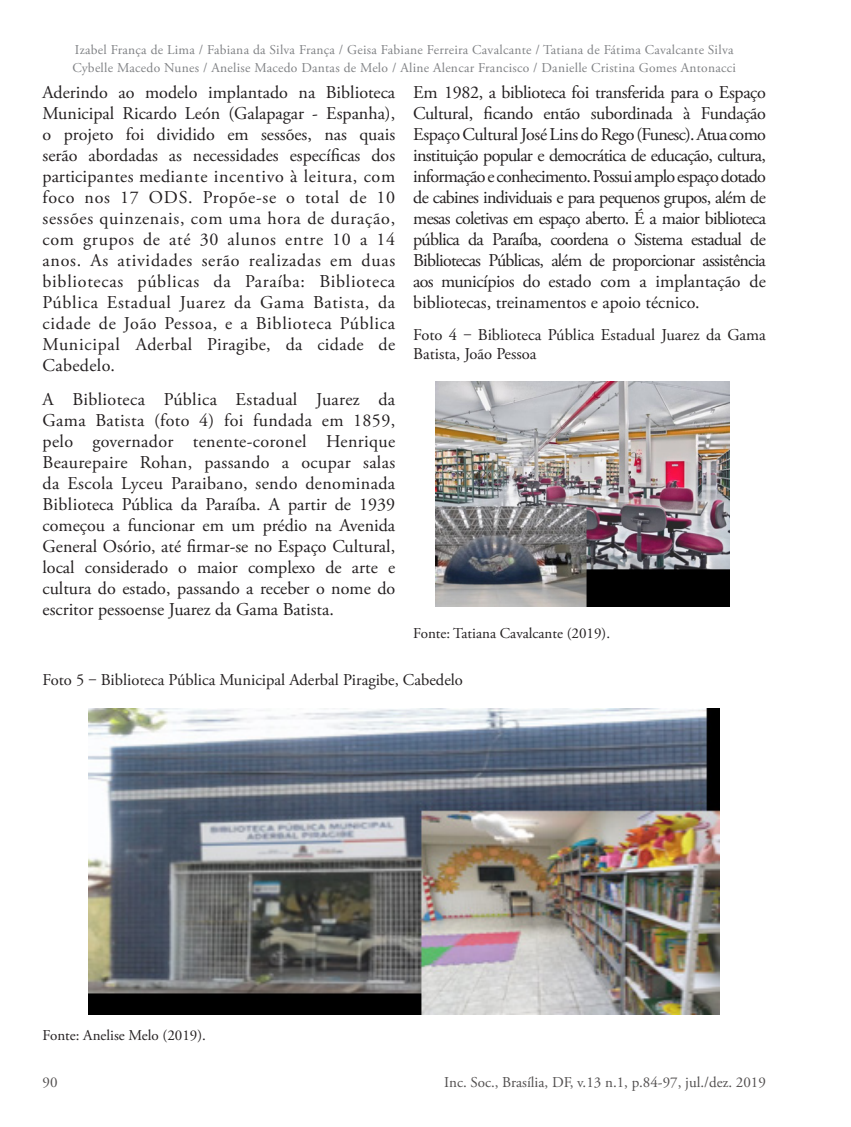
<style>
.page{position:relative;width:851px;height:1127px;background:#fff}
.page>*{position:absolute;margin:0;border:0;box-sizing:border-box;transform-origin:0 0}
.Corpo_de_Texto{font:18px/21px "Adobe Garamond Pro";color:#231f20;text-align:justify}
.Ci_Inf__Título_image{font:16.5px/18.9px "Adobe Garamond Pro";color:#231f20}
.Normal1{font:15px "Adobe Garamond Pro";color:#231f20}
.t1{font:15px "Adobe Garamond Pro";color:#524f4f}
.t2{font:13.5px/18px "Adobe Garamond Pro";letter-spacing:.02em;color:#808285}
</style>
<div class="page">
<img style="left:435px;top:382px;width:294px;height:224px">
<img style="left:89px;top:708px;width:630px;height:306px">
<p class="t2" style="left:72px;top:41px;width:665px">Izabel França de Lima / Fabiana da Silva França / Geisa Fabiane Ferreira Cavalcante / Tatiana de Fátima Cavalcante Silva<br>Cybelle Macedo Nunes / Anelise Macedo Dantas de Melo / Aline Alencar Francisco / Danielle Cristina Gomes Antonacci</p>
<p class="Corpo_de_Texto" style="left:43px;top:83px;width:354px">Aderindo ao modelo implantado na Biblioteca Municipal Ricardo León (Galapagar - Espanha), o projeto foi dividido em sessões, nas quais serão abordadas as necessidades específicas dos participantes mediante incentivo à leitura, com foco nos 17 ODS. Propõe-se o total de 10 sessões quinzenais, com uma hora de duração, com grupos de até 30 alunos entre 10 a 14 anos. As atividades serão realizadas em duas bibliotecas públicas da Paraíba: Biblioteca Pública Estadual Juarez da Gama Batista, da cidade de João Pessoa, e a Biblioteca Pública Municipal Aderbal Piragibe, da cidade de Cabedelo.</p>
<p class="Corpo_de_Texto" style="left:43px;top:389px;width:354px">A Biblioteca Pública Estadual Juarez da Gama Batista (foto 4) foi fundada em 1859, pelo governador tenente-coronel Henrique Beaurepaire Rohan, passando a ocupar salas da Escola Lyceu Paraibano, sendo denominada Biblioteca Pública da Paraíba. A partir de 1939 começou a funcionar em um prédio na Avenida General Osório, até firmar-se no Espaço Cultural, local considerado o maior complexo de arte e cultura do estado, passando a receber o nome do escritor pessoense Juarez da Gama Batista.</p>
<p class="Corpo_de_Texto" style="left:413px;top:83px;width:354px">Em 1982, a biblioteca foi transferida para o Espaço Cultural, ficando então subordinada à Fundação Espaço Cultural José Lins do Rego (Funesc). Atua como instituição popular e democrática de educação, cultura, informação e conhecimento. Possui amplo espaço dotado de cabines individuais e para pequenos grupos, além de mesas coletivas em espaço aberto. É a maior biblioteca pública da Paraíba, coordena o Sistema estadual de Bibliotecas Públicas, além de proporcionar assistência aos municípios do estado com a implantação de bibliotecas, treinamentos e apoio técnico.</p>
<p class="Ci_Inf__Título_image" style="left:413px;top:326px;width:354px">Foto 4 ‒ Biblioteca Pública Estadual Juarez da Gama<br>Batista, João Pessoa</p>
<p class="Normal1" style="left:413px;top:624px;width:198px">Fonte: Tatiana Cavalcante (2019).</p>
<p class="Ci_Inf__Título_image" style="left:43px;top:671px;width:422px">Foto 5 ‒ Biblioteca Pública Municipal Aderbal Piragibe, Cabedelo</p>
<p class="Normal1" style="left:43px;top:1026px;width:165px">Fonte: Anelise Melo (2019).</p>
<p class="t1" style="left:43px;top:1073px;width:16px">90</p>
<p class="t1" style="left:444px;top:1073px;width:323px">Inc. Soc., Brasília, DF, v.13 n.1, p.84-97, jul./dez. 2019</p>
</div>
